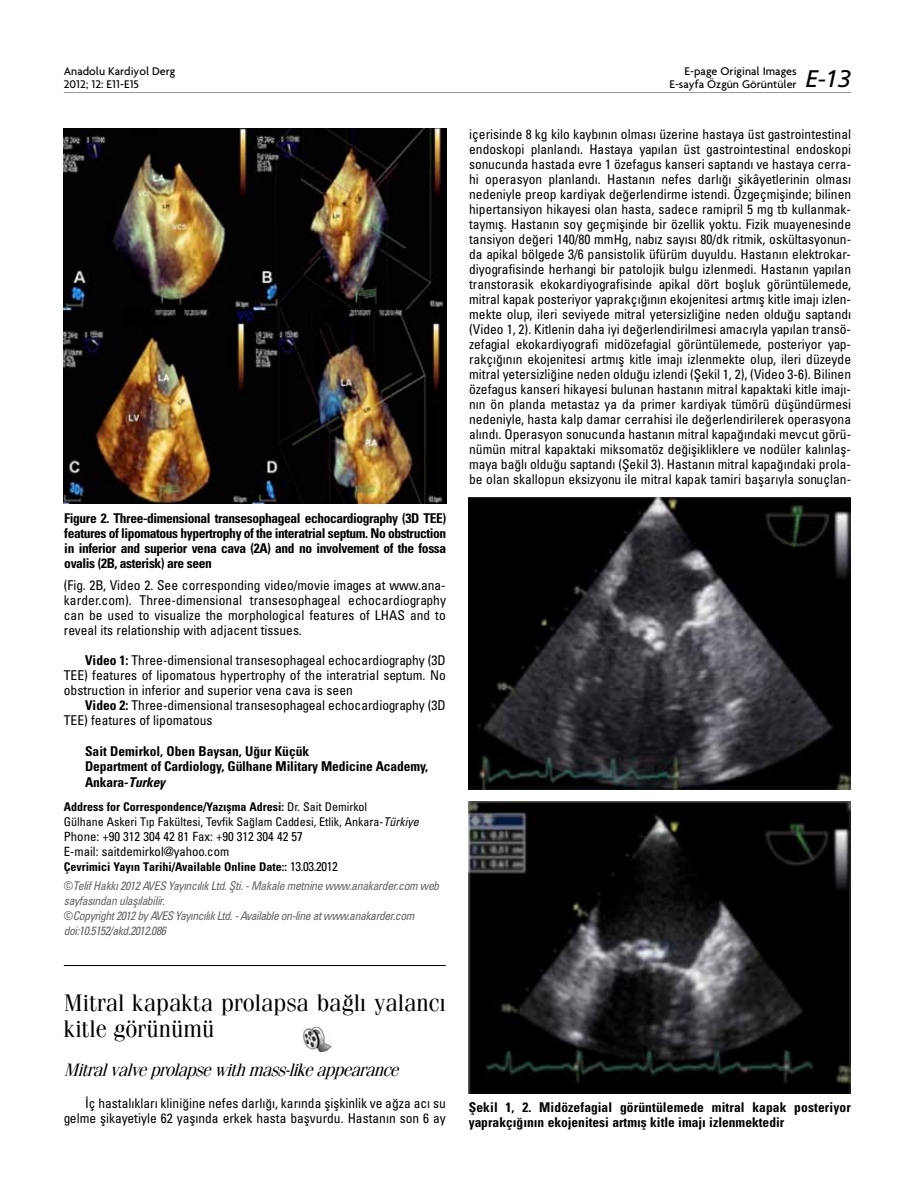
<style>
.page{position:relative;width:915px;height:1191px;background:#fff}
.page>*{position:absolute;margin:0;border:0;box-sizing:border-box;transform-origin:0 0}
.t1{font:24px/25.5px "Fenice Tr";color:#000}
.t2{font:24px "Frutiger Italic Tr";color:#000}
.t3{font:italic 18px "Fenice Tr";color:#000}
.t4{font:13.5px/15px "Univers Condensed Tr";color:#000;text-align:justify}
.t5{font:13.5px/15px "Univers Cond Bd Tr";color:#000}
.t6{font:12.75px/15px "Univers Condensed Tr";color:#000}
.t7{font:12px/15px "Univers Cond Ita Tr";letter-spacing:-.04em;color:#636466}
.t8{font:12px "Univers Cond Bd Tr";color:#000}
.t9{font:500 12px/13.5px "Firma";color:#000;text-align:right}
.t10{font:12px "Univers Condensed Tr";color:#000}
.s1{font-family:"Univers Cond Bd Tr"}
.s2{font-family:"Univers Cond Bd Ita Tr"}
.s3{font-family:"Univers Condensed Tr"}
.s4{font-family:"Univers Cond Ita Tr"}
.s5{font-family:"Univers Condensed Tr";font-size:12.75px}
</style>
<div class="page">
<hr style="left:64px;top:965px;width:381px;height:1px;background:#000">
<img style="left:64px;top:129px;width:382px;height:375px">
<img style="left:468px;top:497px;width:382px;height:292px">
<img style="left:468px;top:801px;width:382px;height:292px">
<img style="left:302px;top:1027px;width:29px;height:24px">
<hr style="left:64px;top:92px;width:786px;height:1px;background:#939598">
<p class="t9" style="left:64px;top:64px;width:113px;text-align:left">Anadolu Kardiyol Derg<br>2012; 12: E11-E15</p>
<h1 class="t2" style="left:805px;top:65px;width:47px">E-13</h1>
<p class="t9" style="left:669px;top:64px;width:129px">E-page Original Images<br>E-sayfa Özgün Görüntüler</p>
<p class="t5" style="left:64px;top:510px;width:383px;text-align:justify">Figure 2. Three-dimensional transesophageal echocardiography (3D TEE) features of lipomatous hypertrophy of the interatrial septum. No obstruction in inferior and superior vena cava (2A) and no involvement of the fossa ovalis (2B, asterisk) are seen</p>
<p class="t4" style="left:64px;top:577px;width:383px">(Fig. 2B, Video 2. See corresponding video/movie images at www.ana&shy;karder.com). Three-dimensional transesophageal echocardiography can be used to visualize the morphological features of LHAS and to reveal its relationship with adjacent tissues.</p>
<p class="t4" style="left:64px;top:652px;width:383px;text-indent:21px"><span class="s1">Video 1:</span> Three-dimensional transesophageal echocardiography (3D TEE) features of lipomatous hypertrophy of the interatrial septum. No obstruction in inferior and superior vena cava is seen</p>
<p class="t4" style="left:64px;top:697px;width:383px;text-indent:21px"><span class="s1">Video 2:</span> Three-dimensional transesophageal echocardiography (3D<br>TEE) features of lipomatous</p>
<p class="t5" style="left:85px;top:743px;width:344px">Sait Demirkol, Oben Baysan, Uğur Küçük<br>Department of Cardiology, Gülhane Military Medicine Academy,<br>Ankara-<span class="s2">Turkey</span></p>
<p class="t8" style="left:64px;top:799px;width:305px">Address for Correspondence/Yaz›şma Adresi: <span class="s3">Dr. Sait Demirkol</span></p>
<p class="t10" style="left:64px;top:813px;width:356px">Gülhane Askeri Tıp Fakültesi, Tevfik Sağlam Caddesi, Etlik, Ankara-<span class="s4">Türkiye</span></p>
<p class="t6" style="left:64px;top:828px;width:240px">Phone: +90 312 304 42 81 Fax: +90 312 304 42 57<br>E-mail: saitdemirkol@yahoo.com</p>
<p class="t8" style="left:64px;top:859px;width:275px">Çevrimici Yayın Tarihi/Available Online Date:: <span class="s5">13.03.2012</span></p>
<p class="t7" style="left:64px;top:877px;width:377px"><span class="s3">©</span>Telif Hakk› 2012 AVES Yay›nc›l›k Ltd. Şti. - Makale metnine www.anakarder.com web sayfas›ndan ulaş›labilir.<br><span class="s3">©</span>Copyright 2012 by AVES Yay›nc›l›k Ltd. - Available on-line at www.anakarder.com doi:10.5152/akd.2012.086</p>
<p class="t4" style="left:469px;top:126px;width:383px">içerisinde 8 kg kilo kaybının olması üzerine hastaya üst gastrointestinal endoskopi planlandı. Hastaya yapılan üst gastrointestinal endoskopi sonucunda hastada evre 1 özefagus kanseri saptandı ve hastaya cerra&shy;hi operasyon planlandı. Hastanın nefes darlığı şikâyetlerinin olması nedeniyle preop kardiyak değerlendirme istendi. Özgeçmişinde; bilinen hipertansiyon hikayesi olan hasta, sadece ramipril 5 mg tb kullanmak&shy;taymış. Hastanın soy geçmişinde bir özellik yoktu. Fizik muayenesinde tansiyon değeri 140/80 mmHg, nabız sayısı 80/dk ritmik, oskültasyonun&shy;da apikal bölgede 3/6 pansistolik üfürüm duyuldu. Hastanın elektrokar&shy;diyografisinde herhangi bir patolojik bulgu izlenmedi. Hastanın yapılan transtorasik ekokardiyografisinde apikal dört boşluk görüntülemede, mitral kapak posteriyor yaprakçığının ekojenitesi artmış kitle imajı izlen&shy;mekte olup, ileri seviyede mitral yetersizliğine neden olduğu saptandı (Video 1, 2). Kitlenin daha iyi değerlendirilmesi amacıyla yapılan transö&shy;zefagial ekokardiyografi midözefagial görüntülemede, posteriyor yap&shy;rakçığının ekojenitesi artmış kitle imajı izlenmekte olup, ileri düzeyde mitral yetersizliğine neden olduğu izlendi (Şekil 1, 2), (Video 3-6). Bilinen özefagus kanseri hikayesi bulunan hastanın mitral kapaktaki kitle imajı&shy;nın ön planda metastaz ya da primer kardiyak tümörü düşündürmesi nedeniyle, hasta kalp damar cerrahisi ile değerlendirilerek operasyona alındı. Operasyon sonucunda hastanın mitral kapağındaki mevcut görü&shy;nümün mitral kapaktaki miksomatöz değişikliklere ve nodüler kalınlaş&shy;maya bağlı olduğu saptandı (Şekil 3). Hastanın mitral kapağındaki prola&shy;be olan skallopun eksizyonu ile mitral kapak tamiri başarıyla sonuçlan-</p>
<h1 class="t1" style="left:64px;top:990px;width:383px">Mitral kapakta prolapsa bağlı yalancı kitle görünümü</h1>
<h2 class="t3" style="left:64px;top:1058px;width:341px">Mitralvalveprolapsewithmass-likeappearance</h2>
<p class="t4" style="left:64px;top:1095px;width:383px;text-align:right">İç hastalıkları kliniğine nefes darlığı, karında şişkinlik ve ağza acı su gelme şikayetiyle 62 yaşında erkek hasta başvurdu. Hastanın son 6 ay</p>
<p class="t5" style="left:468px;top:1099px;width:383px">Şekil 1, 2. Midözefagial görüntülemede mitral kapak posteriyor yaprakçığının ekojenitesi artmış kitle imajı izlenmektedir</p>
</div>
